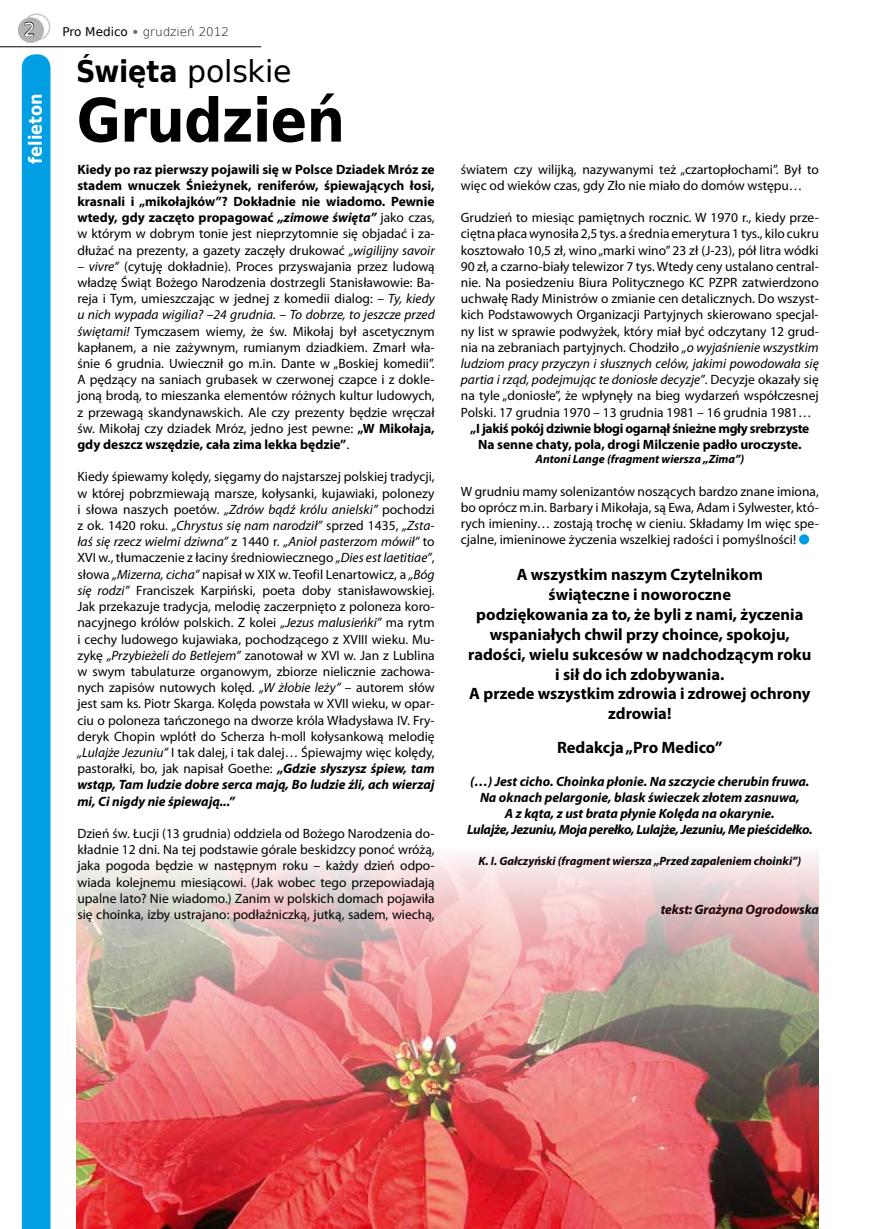
<style>
.page{position:relative;width:872px;height:1229px;background:#fff}
.page>*{position:absolute;margin:0;border:0;box-sizing:border-box;transform-origin:0 0}
.t1{font:700 60px "DejaVu Sans Condensed";letter-spacing:-.01em;color:#000}
.t2{font:30px "DejaVu Sans";letter-spacing:-.01em;color:#000}
.t3{font:700 18px "DejaVu Sans Condensed";letter-spacing:-.005em;color:#fff}
.t4{font:18px "DejaVu Sans";color:#fff}
.t5{font:700 16.5px/19.8px "Myriad Pro";color:#000;text-align:center}
.t6{font:13.5px/16.2px "Myriad Pro";color:#000;text-align:justify}
.t7{font:700 13.5px/16.2px "Myriad Pro";color:#000;text-align:justify}
.t8{font:italic 700 13.5px/16.2px "Myriad Pro";color:#000;text-align:center}
.t9{font:700 13.5px/16.2px "Myriad Pro";letter-spacing:-.02em;color:#000;text-align:center}
.t10{font:italic 700 12px "Myriad Pro";color:#000}
.t11{font:200 12px "DejaVu Sans";color:#000}
.s1{font-weight:400}
.s2{font-family:"Ottawa";font-weight:400;color:#6e6e6e}
.s3{font-family:"DejaVu Sans Condensed";font-weight:700}
.s4{font-style:italic}
.s5{font-weight:400;font-style:italic}
.s6{font-weight:700}
.s7{font-weight:700;font-style:italic}
</style>
<div class="page">
<div style="left:23px;top:13px;width:27px;height:27px;border:2px solid #cfc8bf;border-radius:50%"></div>
<div style="left:18px;top:17px;width:26px;height:26px;background:#b1b2b3;border-radius:50%"></div>
<hr style="left:0;top:47px;width:261px;height:1px;background:#000">
<svg style="left:24px;top:21px;width:10px;height:15px"></svg>
<div style="left:22px;top:54px;width:28px;height:1175px;background:#009ee3"></div>
<div style="left:799px;top:534px;width:10px;height:10px;background:#009ee3;border-radius:50%"></div>
<img style="left:76px;top:855px;width:742px;height:374px">
<h3 class="t4" style="left:24px;top:15px;width:13px">2</h3>
<p class="t11" style="left:62px;top:22px;width:168px"><span class="s1">Pro Medico</span> <span class="s2">•</span> grudzień 2012</p>
<h2 class="t2" style="left:76px;top:47px;width:217px"><span class="s3">Święta</span> polskie</h2>
<h3 class="t3" style="left:21px;top:164px;width:72px;rotate:-90deg">felieton</h3>
<h1 class="t1" style="left:77px;top:71px;width:270px">Grudzień</h1>
<p class="t7" style="left:77px;top:161px;width:359px">Kiedy po raz pierwszy pojawili się w Polsce Dziadek Mróz ze stadem wnuczek Śnieżynek, reniferów, śpiewających łosi, krasnali i „mikołajków”? Dokładnie nie wiadomo. Pewnie wtedy, gdy zaczęto propagować <span class="s4">„zimowe święta”</span> <span class="s1">jako czas, w którym w dobrym tonie jest nieprzytomnie się objadać i za&shy;dłużać na prezenty, a gazety zaczęły drukować</span> <span class="s5">„wigilijny savoir</span></p>
<p class="t6" style="left:77px;top:258px;width:359px"><span class="s4">– vivre”</span> (cytuję dokładnie). Proces przyswajania przez ludową władzę Świąt Bożego Narodzenia dostrzegli Stanisławowie: Ba&shy;reja i Tym, umieszczając w jednej z komedii dialog: <span class="s4">– Ty, kiedy u nich wypada wigilia? –24 grudnia. – To dobrze, to jeszcze przed świętami!</span> Tymczasem wiemy, że św. Mikołaj był ascetycznym kapłanem, a nie zażywnym, rumianym dziadkiem. Zmarł wła&shy;śnie 6 grudnia. Uwiecznił go m.in. Dante w „Boskiej komedii”.<br>A pędzący na saniach grubasek w czerwonej czapce i z dokle&shy;joną brodą, to mieszanka elementów różnych kultur ludowych, z przewagą skandynawskich. Ale czy prezenty będzie wręczał św. Mikołaj czy dziadek Mróz, jedno jest pewne: <span class="s6">„W Mikołaja, gdy deszcz wszędzie, cała zima lekka będzie”</span>.</p>
<p class="t6" style="left:77px;top:469px;width:359px">Kiedy śpiewamy kolędy, sięgamy do najstarszej polskiej tradycji, w której pobrzmiewają marsze, kołysanki, kujawiaki, polonezy i słowa naszych poetów. <span class="s4">„Zdrów bądź królu anielski”</span> pochodzi z ok. 1420 roku. <span class="s4">„Chrystus się nam narodził”</span> sprzed 1435, <span class="s4">„Zsta&shy;łaś się rzecz wielmi dziwna”</span> z 1440 r. <span class="s4">„Anioł pasterzom mówił”</span> to XVI w., tłumaczenie z łaciny średniowiecznego <span class="s4">„Dies est laetitiae”</span>, słowa <span class="s4">„Mizerna, cicha”</span> napisał w XIX w. Teofil Lenartowicz, a <span class="s4">„Bóg się rodzi”</span> Franciszek Karpiński, poeta doby stanisławowskiej.<br>Jak przekazuje tradycja, melodię zaczerpnięto z poloneza koro&shy;nacyjnego królów polskich. Z kolei <span class="s4">„Jezus malusieńki”</span> ma rytm i cechy ludowego kujawiaka, pochodzącego z XVIII wieku. Mu&shy;zykę <span class="s4">„Przybieżeli do Betlejem”</span> zanotował w XVI w. Jan z Lublina w swym tabulaturze organowym, zbiorze nielicznie zachowa&shy;nych zapisów nutowych kolęd. <span class="s4">„W żłobie leży”</span> – autorem słów jest sam ks. Piotr Skarga. Kolęda powstała w XVII wieku, w opar&shy;ciu o poloneza tańczonego na dworze króla Władysława IV. Fry&shy;deryk Chopin wplótł do Scherza h-moll kołysankową melodię <span class="s4">„Lulajże Jezuniu”</span> I tak dalej, i tak dalej… Śpiewajmy więc kolędy, pastorałki, bo, jak napisał Goethe: <span class="s7">„Gdzie słyszysz śpiew, tam wstąp, Tam ludzie dobre serca mają, Bo ludzie źli, ach wierzaj mi, Ci nigdy nie śpiewają...”</span></p>
<p class="t6" style="left:77px;top:825px;width:359px">Dzień św. Łucji (13 grudnia) oddziela od Bożego Narodzenia do&shy;kładnie 12 dni. Na tej podstawie górale beskidzcy ponoć wróżą, jaka pogoda będzie w następnym roku – każdy dzień odpo&shy;wiada kolejnemu miesiącowi. (Jak wobec tego przepowiadają upalne lato? Nie wiadomo.) Zanim w polskich domach pojawiła się choinka, izby ustrajano: podłaźniczką, jutką, sadem, wiechą,</p>
<p class="t6" style="left:461px;top:161px;width:359px">światem czy wilijką, nazywanymi też „czartopłochami”. Był to więc od wieków czas, gdy Zło nie miało do domów wstępu…</p>
<p class="t6" style="left:461px;top:209px;width:359px">Grudzień to miesiąc pamiętnych rocznic. W 1970 r., kiedy prze&shy;ciętna płaca wynosiła 2,5 tys. a średnia emerytura 1 tys., kilo cukru kosztowało 10,5 zł, wino „marki wino” 23 zł (J-23), pół litra wódki 90 zł, a czarno-biały telewizor 7 tys. Wtedy ceny ustalano central&shy;nie. Na posiedzeniu Biura Politycznego KC PZPR zatwierdzono uchwałę Rady Ministrów o zmianie cen detalicznych. Do wszyst&shy;kich Podstawowych Organizacji Partyjnych skierowano specjal&shy;ny list w sprawie podwyżek, który miał być odczytany 12 grud&shy;nia na zebraniach partyjnych. Chodziło <span class="s4">„o wyjaśnienie wszystkim ludziom pracy przyczyn i słusznych celów, jakimi powodowała się partia i rząd, podejmując te doniosłe decyzje”</span>. Decyzje okazały się na tyle „doniosłe”, że wpłynęły na bieg wydarzeń współczesnej Polski. 17 grudnia 1970 – 13 grudnia 1981 – 16 grudnia 1981…</p>
<p class="t9" style="left:470px;top:420px;width:340px">„I jakiś pokój dziwnie błogi ogarnął śnieżne mgły srebrzyste<br>Na senne chaty, pola, drogi Milczenie padło uroczyste.</p>
<p class="t10" style="left:535px;top:452px;width:210px">Antoni Lange (fragment wiersza „Zima”)</p>
<p class="t6" style="left:461px;top:483px;width:359px">W grudniu mamy solenizantów noszących bardzo znane imiona, bo oprócz m.in. Barbary i Mikołaja, są Ewa, Adam i Sylwester, któ&shy;rych imieniny… zostają trochę w cieniu. Składamy Im więc spe&shy;cjalne, imieninowe życzenia wszelkiej radości i pomyślności!</p>
<p class="t5" style="left:468px;top:564px;width:345px">A wszystkim naszym Czytelnikom<br>świąteczne i noworoczne<br>podziękowania za to, że byli z nami, życzenia wspaniałych chwil przy choince, spokoju, radości, wielu sukcesów w nadchodzącym roku i sił do ich zdobywania.<br>A przede wszystkim zdrowia i zdrowej ochrony zdrowia!</p>
<p class="t5" style="left:557px;top:737px;width:167px">Redakcja „Pro Medico”</p>
<p class="t8" style="left:467px;top:773px;width:347px">(…) Jest cicho. Choinka płonie. Na szczycie cherubin fruwa.<br>Na oknach pelargonie, blask świeczek złotem zasnuwa,<br>A z kąta, z ust brata płynie Kolęda na okarynie.<br>Lulajże, Jezuniu, Moja perełko, Lulajże, Jezuniu, Me pieścidełko.</p>
<p class="t10" style="left:478px;top:853px;width:324px">K. I. Gałczyński (fragment wiersza „Przed zapaleniem choinki”)</p>
<p class="t8" style="left:660px;top:900px;width:160px">tekst: Grażyna Ogrodowska</p>
</div>
